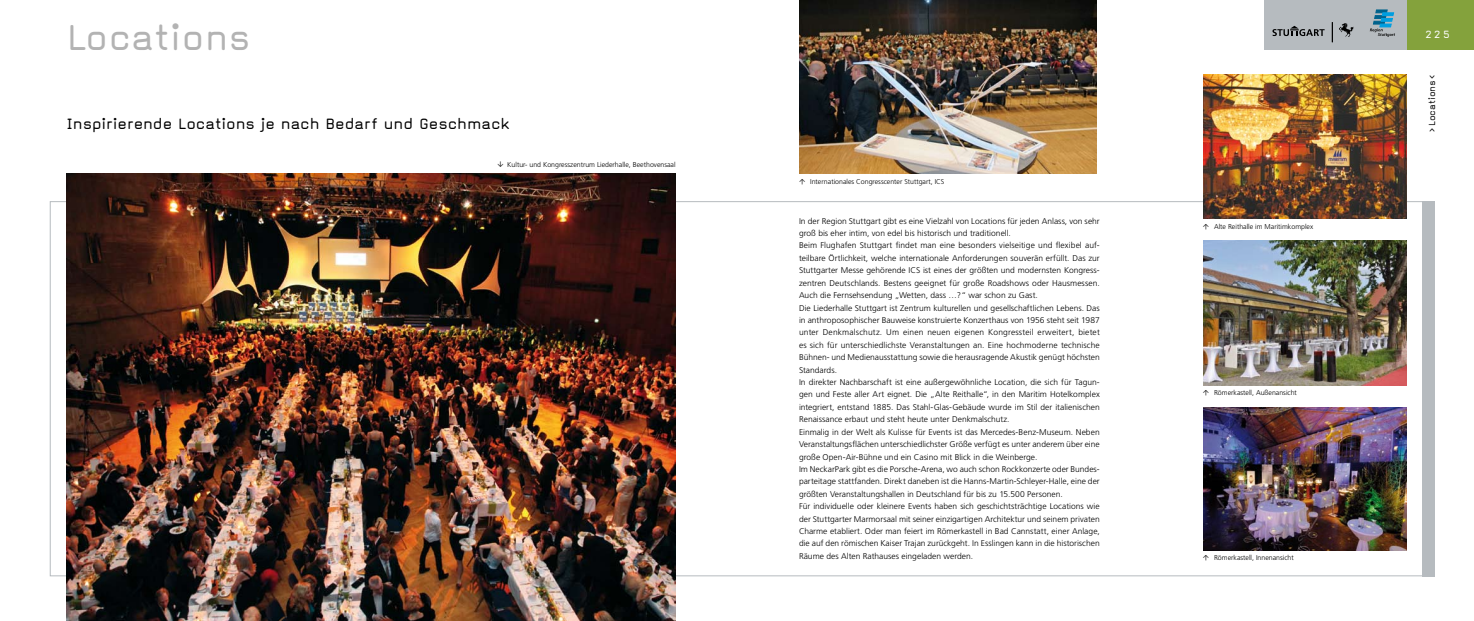
<style>
.page{position:relative;width:1474px;height:621px;background:#fff}
.page>*{position:absolute;margin:0;border:0;box-sizing:border-box;transform-origin:0 0}
.t1{font:42px "Magda Clean";color:#b3b3b3}
.t2{font:17.5px "Magda Clean";letter-spacing:-.005em;color:#000}
.t3{font:12.25px "Magda Clean";color:#fff}
.t4{font:10.5px "Magda Clean";color:#000}
.t5{font:300 8.31px/12.4px "Frutiger";color:#000}
.t6{font:300 7px "Frutiger";color:#000}
</style>
<div class="page">
<div style="left:1421px;top:201px;width:13px;height:374px;background:#b6bbbf"></div>
<img style="left:799px;top:0;width:297px;height:174px">
<img style="left:67px;top:174px;width:608px;height:446px">
<img style="left:1203px;top:241px;width:203px;height:143px">
<img style="left:1203px;top:74px;width:203px;height:144px">
<img style="left:1203px;top:407px;width:203px;height:143px">
<div style="left:1264px;top:0;width:142px;height:50px;background:#b6bbbf"></div>
<svg style="left:1370px;top:10px;width:24px;height:27px"></svg>
<svg style="left:1272px;top:26px;width:52px;height:10px"></svg>
<img style="left:1339px;top:24px;width:14px;height:13px">
<svg style="left:1331px;top:22px;width:1px;height:20px"></svg>
<div style="left:1406px;top:0;width:67px;height:50px;background:#84a23c"></div>
<h1 class="t1" style="left:67px;top:14px;width:186px">Locations</h1>
<h2 class="t2" style="left:67px;top:114px;width:444px">Inspirierende Locations je nach Bedarf und Geschmack</h2>
<p class="t6" style="left:507px;top:161px;width:170px">Kultur- und Kongresszentrum Liederhalle, Beethovensaal</p>
<p class="t6" style="left:810px;top:177px;width:136px">Internationales Congresscenter Stuttgart, ICS</p>
<p class="t5" style="left:799px;top:214px;width:302px">In der Region Stuttgart gibt es eine Vielzahl von Locations für jeden Anlass, von sehr groß bis eher intim, von edel bis historisch und traditionell.<br>Beim Flughafen Stuttgart findet man eine besonders vielseitige und flexibel auf&shy;teilbare Örtlichkeit, welche internationale Anforderungen souverän erfüllt. Das zur Stuttgarter Messe gehörende ICS ist eines der größten und modernsten Kongress&shy;zentren Deutschlands. Bestens geeignet für große Roadshows oder Hausmessen.<br>Auch die Fernsehsendung „Wetten, dass …?“ war schon zu Gast.<br>Die Liederhalle Stuttgart ist Zentrum kulturellen und gesellschaftlichen Lebens. Das in anthroposophischer Bauweise konstruierte Konzerthaus von 1956 steht seit 1987 unter Denkmalschutz. Um einen neuen eigenen Kongressteil erweitert, bietet es sich für unterschiedlichste Veranstaltungen an. Eine hochmoderne technische Bühnen- und Medienausstattung sowie die herausragende Akustik genügt höchsten Standards.<br>In direkter Nachbarschaft ist eine außergewöhnliche Location, die sich für Tagun&shy;gen und Feste aller Art eignet. Die „Alte Reithalle“, in den Maritim Hotelkomplex integriert, entstand 1885. Das Stahl-Glas-Gebäude wurde im Stil der italienischen Renaissance erbaut und steht heute unter Denkmalschutz.<br>Einmalig in der Welt als Kulisse für Events ist das Mercedes-Benz-Museum. Neben Veranstaltungsflächen unterschiedlichster Größe verfügt es unter anderem über eine große Open-Air-Bühne und ein Casino mit Blick in die Weinberge.<br>Im NeckarPark gibt es die Porsche-Arena, wo auch schon Rockkonzerte oder Bundes&shy;parteitage stattfanden. Direkt daneben ist die Hanns-Martin-Schleyer-Halle, eine der größten Veranstaltungshallen in Deutschland für bis zu 15.500 Personen.<br>Für individuelle oder kleinere Events haben sich geschichtsträchtige Locations wie der Stuttgarter Marmorsaal mit seiner einzigartigen Architektur und seinem privaten Charme etabliert. Oder man feiert im Römerkastell in Bad Cannstatt, einer Anlage, die auf den römischen Kaiser Trajan zurückgeht. In Esslingen kann in die historischen Räume des Alten Rathauses eingeladen werden.</p>
<p class="t6" style="left:1213px;top:222px;width:101px">Alte Reithalle im Maritimkomplex</p>
<p class="t6" style="left:1213px;top:389px;width:84px">Römerkastell, Außenansicht</p>
<p class="t6" style="left:1213px;top:553px;width:81px">Römerkastell, Innenansicht</p>
<h3 class="t3" style="left:1425px;top:27px;width:26px">225</h3>
<p class="t4" style="left:1425px;top:132px;width:59px;rotate:-90deg">&gt; Locations&lt;</p>
</div>
